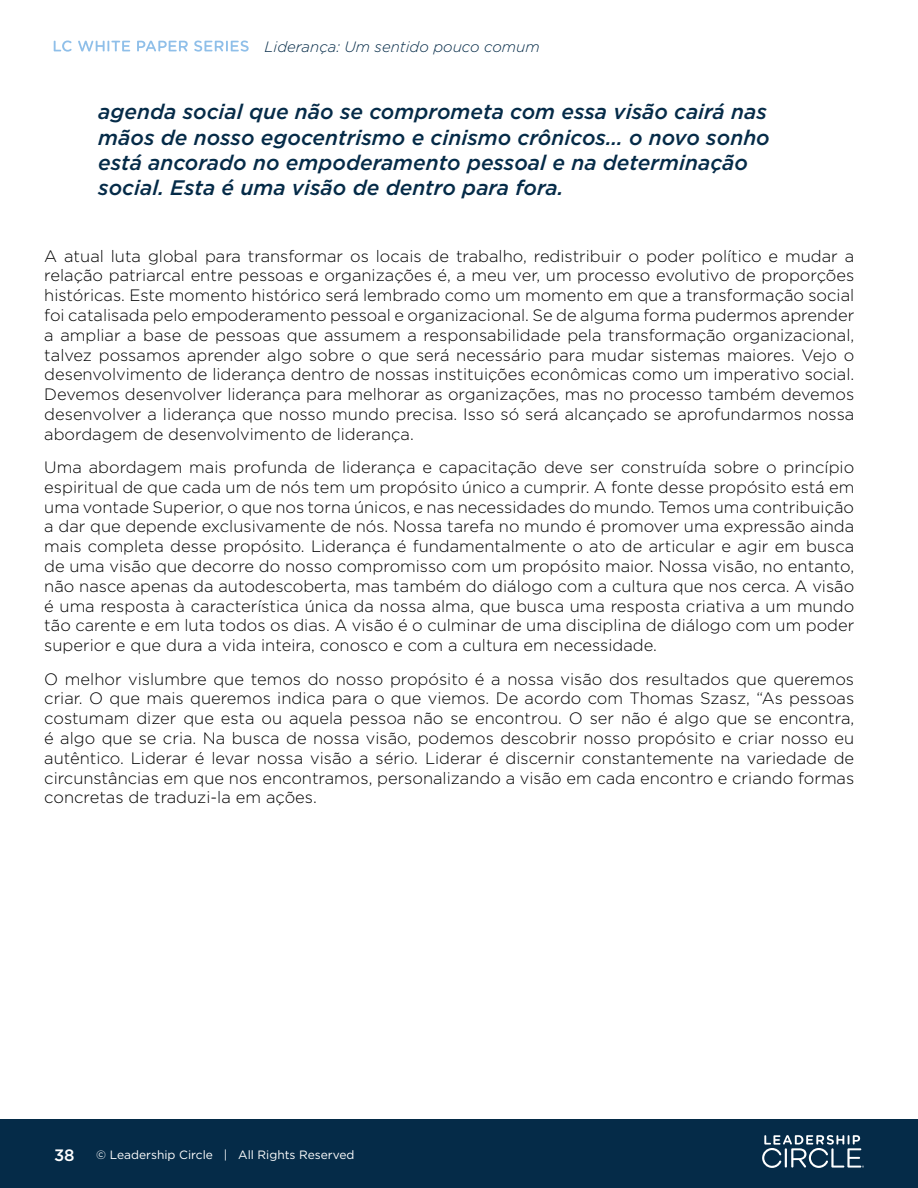
<style>
.page{position:relative;width:918px;height:1188px;background:#fff}
.page>*{position:absolute;margin:0;border:0;box-sizing:border-box;transform-origin:0 0}
.t1{font:italic 500 21px/25.2px "Gotham";color:#052b48}
.t2{font:300 16.5px/19.8px "Gotham";color:#000;text-align:justify}
.t3{font:500 16.5px "Gotham";color:#fff}
.t4{font:italic 300 15px "Gotham";color:#052b48}
.t5{font:12px "Gotham";color:#fff}
</style>
<div class="page">
<svg style="left:54px;top:41px;width:18px;height:11px"></svg>
<svg style="left:78px;top:41px;width:52px;height:11px"></svg>
<svg style="left:137px;top:41px;width:51px;height:10px"></svg>
<svg style="left:194px;top:41px;width:55px;height:11px"></svg>
<div style="left:0;top:1119px;width:918px;height:69px;background:#052b48"></div>
<svg style="left:762px;top:1135px;width:102px;height:33px"></svg>
<p class="t4" style="left:265px;top:37px;width:277px">Liderança: Um sentido pouco comum</p>
<p class="t1" style="left:98px;top:99px;width:673px">agenda social que não se comprometa com essa visão cairá nas mãos de nosso egocentrismo e cinismo crônicos… o novo sonho está ancorado no empoderamento pessoal e na determinação social. Esta é uma visão de dentro para fora.</p>
<p class="t2" style="left:44px;top:245px;width:812px">A atual luta global para transformar os locais de trabalho, redistribuir o poder político e mudar a relação patriarcal entre pessoas e organizações é, a meu ver, um processo evolutivo de proporções históricas. Este momento histórico será lembrado como um momento em que a transformação social foi catalisada pelo empoderamento pessoal e organizacional. Se de alguma forma pudermos aprender a ampliar a base de pessoas que assumem a responsabilidade pela transformação organizacional, talvez possamos aprender algo sobre o que será necessário para mudar sistemas maiores. Vejo o desenvolvimento de liderança dentro de nossas instituições econômicas como um imperativo social.<br>Devemos desenvolver liderança para melhorar as organizações, mas no processo também devemos desenvolver a liderança que nosso mundo precisa. Isso só será alcançado se aprofundarmos nossa abordagem de desenvolvimento de liderança.</p>
<p class="t2" style="left:44px;top:457px;width:812px">Uma abordagem mais profunda de liderança e capacitação deve ser construída sobre o princípio espiritual de que cada um de nós tem um propósito único a cumprir. A fonte desse propósito está em uma vontade Superior, o que nos torna únicos, e nas necessidades do mundo. Temos uma contribuição a dar que depende exclusivamente de nós. Nossa tarefa no mundo é promover uma expressão ainda mais completa desse propósito. Liderança é fundamentalmente o ato de articular e agir em busca de uma visão que decorre do nosso compromisso com um propósito maior. Nossa visão, no entanto, não nasce apenas da autodescoberta, mas também do diálogo com a cultura que nos cerca. A visão é uma resposta à característica única da nossa alma, que busca uma resposta criativa a um mundo tão carente e em luta todos os dias. A visão é o culminar de uma disciplina de diálogo com um poder superior e que dura a vida inteira, conosco e com a cultura em necessidade.</p>
<p class="t2" style="left:44px;top:668px;width:812px">O melhor vislumbre que temos do nosso propósito é a nossa visão dos resultados que queremos criar. O que mais queremos indica para o que viemos. De acordo com Thomas Szasz, “As pessoas costumam dizer que esta ou aquela pessoa não se encontrou. O ser não é algo que se encontra, é algo que se cria. Na busca de nossa visão, podemos descobrir nosso propósito e criar nosso eu autêntico. Liderar é levar nossa visão a sério. Liderar é discernir constantemente na variedade de circunstâncias em que nos encontramos, personalizando a visão em cada encontro e criando formas concretas de traduzi-la em ações.</p>
<p class="t3" style="left:54px;top:1144px;width:22px">38</p>
<p class="t5" style="left:96px;top:1147px;width:260px">© Leadership Circle | All Rights Reserved</p>
</div>
